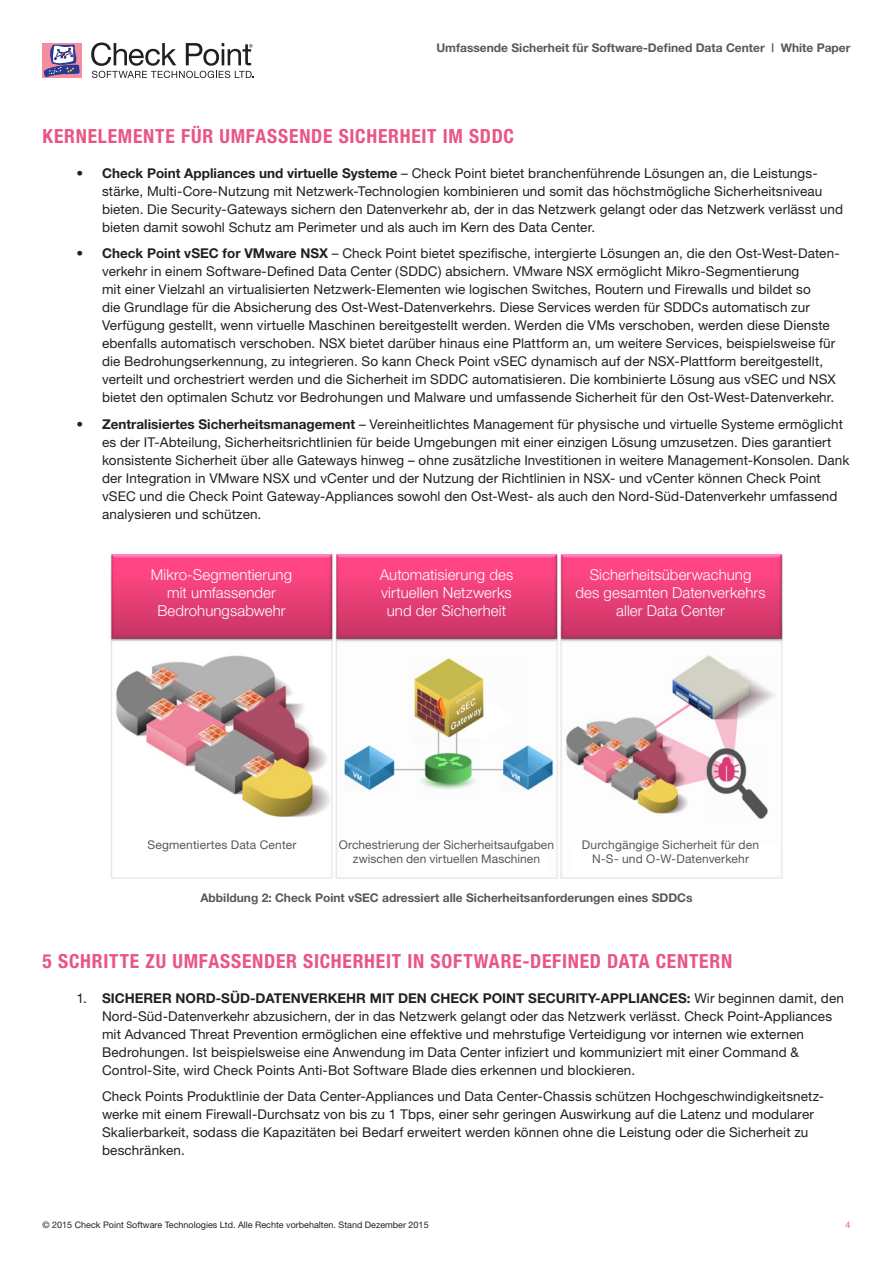
<style>
.page{position:relative;width:893px;height:1263px;background:#fff}
.page>*{position:absolute;margin:0;border:0;box-sizing:border-box;transform-origin:0 0}
.t1{font:700 condensed 19.5px "Helvetica Neue";letter-spacing:.04em;color:#ea5584}
.t2{font:300 15px/18px "Helvetica Neue";letter-spacing:.005em;color:#fff;text-align:center}
.t3{font:13.5px/18px "Helvetica Neue";letter-spacing:.01em;color:#231f20}
.t4{font:12px/14.4px "Helvetica Neue";letter-spacing:.01em;color:#57585a;text-align:center}
.t5{font:700 12px "Helvetica Neue";color:#57585a}
.t6{font:9px "Helvetica Neue";color:#231f20}
.t7{font:9px "Helvetica Neue";color:#ea5584}
.s1{font-weight:700}
</style>
<div class="page">
<svg style="left:43px;top:43px;width:39px;height:35px"></svg>
<svg style="left:44px;top:45px;width:36px;height:32px"></svg>
<svg style="left:91px;top:43px;width:162px;height:35px"></svg>
<img style="left:110px;top:554px;width:673px;height:325px">
<p class="t5" style="left:436px;top:40px;width:416px">Umfassende Sicherheit für Software-Defined Data Center | White Paper</p>
<h1 class="t1" style="left:43px;top:124px;width:473px">KERNELEMENTE FÜR UMFASSENDE SICHERHEIT IM SDDC</h1>
<p class="t3" style="left:102px;top:164px;width:742px;text-indent:-26px">• <span class="s1">Check Point Appliances und virtuelle Systeme</span> – Check Point bietet branchenführende Lösungen an, die Leistungs&shy;stärke, Multi-Core-Nutzung mit Netzwerk-Technologien kombinieren und somit das höchstmögliche Sicherheitsniveau bieten. Die Security-Gateways sichern den Datenverkehr ab, der in das Netzwerk gelangt oder das Netzwerk verlässt und bieten damit sowohl Schutz am Perimeter und als auch im Kern des Data Center.</p>
<p class="t3" style="left:102px;top:244px;width:738px;text-indent:-26px">• <span class="s1">Check Point vSEC for VMware NSX</span> – Check Point bietet spezifische, intergierte Lösungen an, die den Ost-West-Daten&shy;verkehr in einem Software-Defined Data Center (SDDC) absichern. VMware NSX ermöglicht Mikro-Segmentierung<br>mit einer Vielzahl an virtualisierten Netzwerk-Elementen wie logischen Switches, Routern und Firewalls und bildet so<br>die Grundlage für die Absicherung des Ost-West-Datenverkehrs. Diese Services werden für SDDCs automatisch zur Verfügung gestellt, wenn virtuelle Maschinen bereitgestellt werden. Werden die VMs verschoben, werden diese Dienste ebenfalls automatisch verschoben. NSX bietet darüber hinaus eine Plattform an, um weitere Services, beispielsweise für die Bedrohungserkennung, zu integrieren. So kann Check Point vSEC dynamisch auf der NSX-Plattform bereitgestellt, verteilt und orchestriert werden und die Sicherheit im SDDC automatisieren. Die kombinierte Lösung aus vSEC und NSX bietet den optimalen Schutz vor Bedrohungen und Malware und umfassende Sicherheit für den Ost-West-Datenverkehr.</p>
<p class="t3" style="left:102px;top:415px;width:749px;text-indent:-26px">• <span class="s1">Zentralisiertes Sicherheitsmanagement</span> – Vereinheitlichtes Management für physische und virtuelle Systeme ermöglicht es der IT-Abteilung, Sicherheitsrichtlinien für beide Umgebungen mit einer einzigen Lösung umzusetzen. Dies garantiert konsistente Sicherheit über alle Gateways hinweg – ohne zusätzliche Investitionen in weitere Management-Konsolen. Dank der Integration in VMware NSX und vCenter und der Nutzung der Richtlinien in NSX- und vCenter können Check Point vSEC und die Check Point Gateway-Appliances sowohl den Ost-West- als auch den Nord-Süd-Datenverkehr umfassend analysieren und schützen.</p>
<p class="t2" style="left:151px;top:565px;width:143px">Mikro-Segmentierung mit umfassender<br>Bedrohungsabwehr</p>
<p class="t2" style="left:380px;top:565px;width:135px">Automatisierung des virtuellen Netzwerks und der Sicherheit</p>
<p class="t2" style="left:575px;top:565px;width:192px">Sicherheitsüberwachung<br>des gesamten Datenverkehrs aller Data Center</p>
<p class="t4" style="left:147px;top:837px;width:150px">Segmentiertes Data Center</p>
<p class="t4" style="left:582px;top:837px;width:179px">Durchgängige Sicherheit für den<br>N-S- und O-W-Datenverkehr</p>
<p class="t4" style="left:339px;top:837px;width:217px">Orchestrierung der Sicherheitsaufgaben zwischen den virtuellen Maschinen</p>
<p class="t5" style="left:200px;top:890px;width:494px">Abbildung 2: Check Point vSEC adressiert alle Sicherheitsanforderungen eines SDDCs</p>
<h1 class="t1" style="left:42px;top:949px;width:691px">5 SCHRITTE ZU UMFASSENDER SICHERHEIT IN SOFTWARE-DEFINED DATA CENTERN</h1>
<p class="t3" style="left:102px;top:989px;width:743px;text-indent:-26px">1. <span class="s1">SICHERER NORD-SÜD-DATENVERKEHR MIT DEN CHECK POINT SECURITY-APPLIANCES:</span> Wir beginnen damit, den Nord-Süd-Datenverkehr abzusichern, der in das Netzwerk gelangt oder das Netzwerk verlässt. Check Point-Appliances mit Advanced Threat Prevention ermöglichen eine effektive und mehrstufige Verteidigung vor internen wie externen Bedrohungen. Ist beispielsweise eine Anwendung im Data Center infiziert und kommuniziert mit einer Command &amp; Control-Site, wird Check Points Anti-Bot Software Blade dies erkennen und blockieren.</p>
<p class="t3" style="left:102px;top:1087px;width:722px">Check Points Produktlinie der Data Center-Appliances und Data Center-Chassis schützen Hochgeschwindigkeitsnetz&shy;werke mit einem Firewall-Durchsatz von bis zu 1 Tbps, einer sehr geringen Auswirkung auf die Latenz und modularer Skalierbarkeit, sodass die Kapazitäten bei Bedarf erweitert werden können ohne die Leistung oder die Sicherheit zu beschränken.</p>
<p class="t6" style="left:43px;top:1219px;width:388px">© 2015 Check Point Software Technologies Ltd. Alle Rechte vorbehalten. Stand Dezember 2015</p>
<p class="t7" style="left:845px;top:1219px;width:7px">4</p>
</div>
